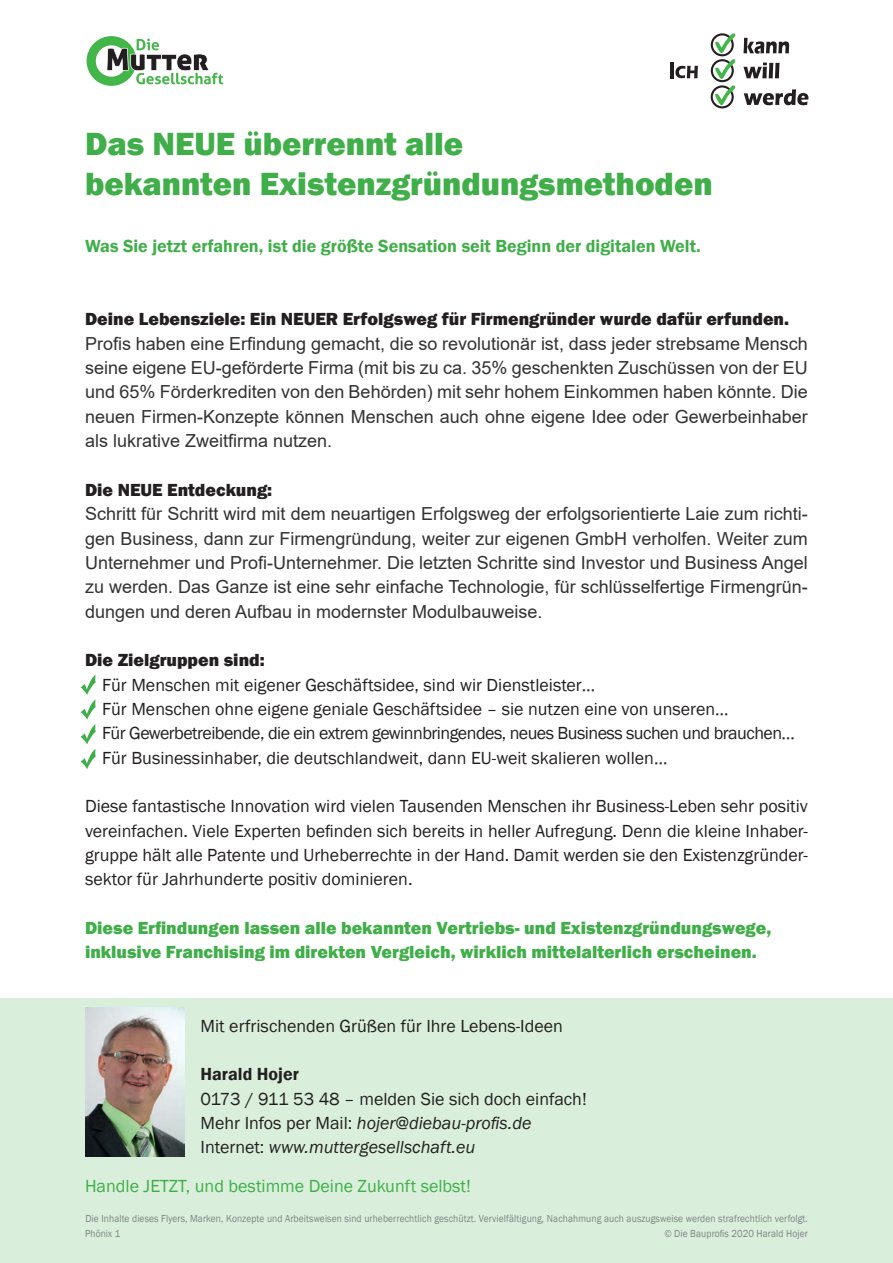
<style>
.page{position:relative;width:893px;height:1263px;background:#fff}
.page>*{position:absolute;margin:0;border:0;box-sizing:border-box;transform-origin:0 0}
.t1{font:800 33px/39.6px "Franklin Gothic";color:#40ae49}
.t2{font:18px/24.3px "Franklin Gothic";color:#231f20}
.t3{font:18px/24.3px "Arial";color:#313232;text-align:justify}
.t4{font:800 18px/24.3px "Franklin Gothic";color:#40ae49}
.t5{font:800 18px "Franklin Gothic";color:#231f20}
.t6{font:600 18px "Franklin Gothic";color:#40ae49}
.t7{font:18px "Franklin Gothic";color:#40ae49}
.t8{font:600 18px "Franklin Gothic";color:#231f20}
.t9{font:10.5px/15px "Franklin Gothic";letter-spacing:.015em;color:#808285;scale:.9 1}
.s1{font-style:italic}
</style>
<div class="page">
<div style="left:0;top:998px;width:893px;height:265px;background:#d9efdb"></div>
<hr style="left:670px;top:62px;width:4px;height:16px;background:#231f20">
<svg style="left:675px;top:66px;width:23px;height:12px"></svg>
<svg style="left:743px;top:38px;width:46px;height:16px"></svg>
<svg style="left:743px;top:63px;width:36px;height:15px"></svg>
<svg style="left:744px;top:89px;width:64px;height:16px"></svg>
<svg style="left:711px;top:33px;width:24px;height:75px"></svg>
<svg style="left:87px;top:36px;width:136px;height:50px"></svg>
<svg style="left:81px;top:675px;width:15px;height:94px"></svg>
<img style="left:85px;top:1007px;width:100px;height:150px">
<h1 class="t1" style="left:85px;top:124px;width:629px">Das NEUE überrennt alle<br>bekannten Existenzgründungsmethoden</h1>
<p class="t6" style="left:85px;top:235px;width:617px">Was Sie jetzt erfahren, ist die größte Sensation seit Beginn der digitalen Welt.</p>
<p class="t5" style="left:85px;top:308px;width:706px">Deine Lebensziele: Ein NEUER Erfolgsweg für Firmengründer wurde dafür erfunden.</p>
<p class="t3" style="left:85px;top:331px;width:724px">Profis haben eine Erfindung gemacht, die so revolutionär ist, dass jeder strebsame Mensch seine eigene EU-geförderte Firma (mit bis zu ca. 35% geschenkten Zuschüssen von der EU und 65% Förderkrediten von den Behörden) mit sehr hohem Einkommen haben könnte. Die neuen Firmen-Konzepte können Menschen auch ohne eigene Idee oder Gewerbeinhaber als lukrative Zweitfirma nutzen.</p>
<p class="t5" style="left:85px;top:478px;width:189px">Die NEUE Entdeckung:</p>
<p class="t3" style="left:85px;top:502px;width:724px">Schritt für Schritt wird mit dem neuartigen Erfolgsweg der erfolgsorientierte Laie zum richti&shy;gen Business, dann zur Firmengründung, weiter zur eigenen GmbH verholfen. Weiter zum Unternehmer und Profi-Unternehmer. Die letzten Schritte sind Investor und Business Angel zu werden. Das Ganze ist eine sehr einfache Technologie, für schlüsselfertige Firmengrün&shy;dungen und deren Aufbau in modernster Modulbauweise.</p>
<p class="t5" style="left:85px;top:648px;width:181px">Die Zielgruppen sind:</p>
<p class="t2" style="left:102px;top:673px;width:694px">Für Menschen mit eigener Geschäftsidee, sind wir Dienstleister…<br>Für Menschen ohne eigene geniale Geschäftsidee – sie nutzen eine von unseren…<br>Für Gewerbetreibende, die ein extrem gewinnbringendes, neues Business suchen und brauchen… Für Businessinhaber, die deutschlandweit, dann EU-weit skalieren wollen…</p>
<p class="t2" style="left:85px;top:794px;width:724px;text-align:justify">Diese fantastische Innovation wird vielen Tausenden Menschen ihr Business-Leben sehr positiv vereinfachen. Viele Experten befinden sich bereits in heller Aufregung. Denn die kleine Inhaber&shy;gruppe hält alle Patente und Urheberrechte in der Hand. Damit werden sie den Existenzgründer&shy;sektor für Jahrhunderte positiv dominieren.</p>
<p class="t4" style="left:85px;top:916px;width:688px">Diese Erfindungen lassen alle bekannten Vertriebs- und Existenzgründungswege, inklusive Franchising im direkten Vergleich, wirklich mittelalterlich erscheinen.</p>
<p class="t2" style="left:201px;top:1014px;width:364px">Mit erfrischenden Grüßen für Ihre Lebens-Ideen</p>
<p class="t8" style="left:201px;top:1063px;width:100px">Harald Hojer</p>
<p class="t2" style="left:201px;top:1087px;width:388px">0173 / 911 53 48 – melden Sie sich doch einfach!<br>Mehr Infos per Mail: <span class="s1">hojer@diebau-profis.de<br></span>Internet: <span class="s1">www.muttergesellschaft.eu</span></p>
<p class="t7" style="left:85px;top:1175px;width:387px">Handle JETZT, und bestimme Deine Zukunft selbst!</p>
<p class="t9" style="left:85px;top:1211px;width:805px">Die Inhalte dieses Flyers, Marken, Konzepte und Arbeitsweisen sind urheberrechtlich geschützt. Vervielfältigung, Nachahmung auch auszugsweise werden strafrechtlich verfolgt.<br>Phönix 1</p>
<p class="t9" style="left:664px;top:1226px;width:161px">© Die Bauprofis 2020 Harald Hojer</p>
</div>
